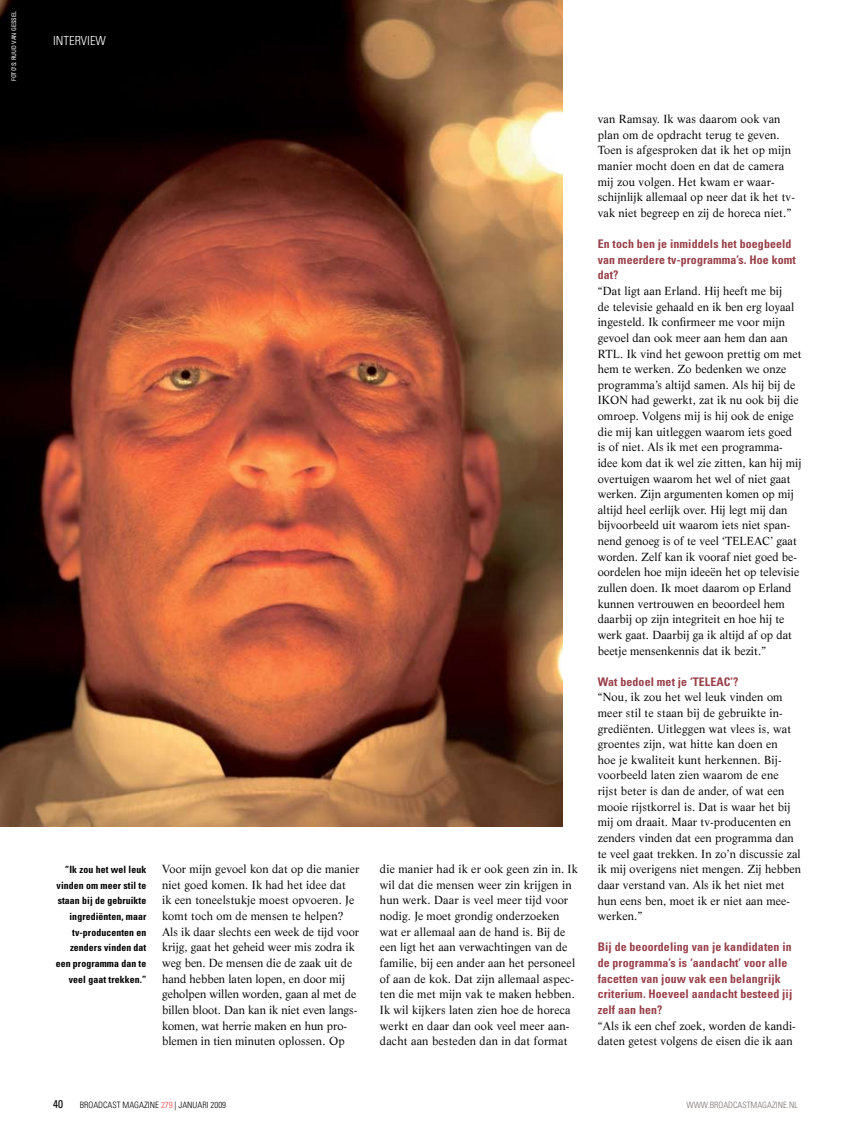
<style>
.page{position:relative;width:851px;height:1134px;background:#fff}
.page>*{position:absolute;margin:0;border:0;box-sizing:border-box;transform-origin:0 0}
.t1{font:300 condensed 12.5px "Univers";color:#fff}
.t2{font:700 condensed 11.88px/15.6px "Univers";letter-spacing:.01em;color:#984049}
.t3{font:11.5px/15.6px "Life";letter-spacing:.01em;color:#000}
.t4{font:condensed 11.25px "Univers";color:#000}
.t5{font:700 condensed 10px/15.6px "Univers";letter-spacing:.01em;color:#000;text-align:right}
.t6{font:300 condensed 8.75px "Univers";color:#000}
.t7{font:300 condensed 8.75px "Univers";color:#787370}
.t8{font:condensed 6.25px "Univers";color:#fff}
.s1{color:#f13d37}
</style>
<div class="page">
<img style="left:0;top:0;width:562px;height:826px">
<p class="t8" style="left:10px;top:81px;width:71px;rotate:-90deg">Foto’s: Ruud van Gessel</p>
<p class="t1" style="left:53px;top:33px;width:54px">INTERVIEW</p>
<p class="t3" style="left:162px;top:861px;width:199px">Voor mijn gevoel kon dat op die manier niet goed komen. Ik had het idee dat<br>ik een toneelstukje moest opvoeren. Je komt toch om de mensen te helpen?<br>Als ik daar slechts een week de tijd voor krijg, gaat het geheid weer mis zodra ik weg ben. De mensen die de zaak uit de hand hebben laten lopen, en door mij geholpen willen worden, gaan al met de billen bloot. Dan kan ik niet even langs&shy;komen, wat herrie maken en hun pro&shy;blemen in tien minuten oplossen. Op</p>
<p class="t5" style="left:56px;top:862px;width:92px">“Ik zou het wel leuk vinden om meer stil te staan bij de gebruikte ingrediënten, maar tv-producenten en zenders vinden dat een programma dan te veel gaat trekken.”</p>
<p class="t3" style="left:380px;top:861px;width:199px">die manier had ik er ook geen zin in. Ik wil dat die mensen weer zin krijgen in hun werk. Daar is veel meer tijd voor nodig. Je moet grondig onderzoeken wat er allemaal aan de hand is. Bij de een ligt het aan verwachtingen van de familie, bij een ander aan het personeel of aan de kok. Dat zijn allemaal aspec&shy;ten die met mijn vak te maken hebben.<br>Ik wil kijkers laten zien hoe de horeca werkt en daar dan ook veel meer aan&shy;dacht aan besteden dan in dat format</p>
<p class="t3" style="left:597px;top:111px;width:199px">van Ramsay. Ik was daarom ook van plan om de opdracht terug te geven.<br>Toen is afgesproken dat ik het op mijn manier mocht doen en dat de camera mij zou volgen. Het kwam er waar&shy;schijnlijk allemaal op neer dat ik het tv&shy;vak niet begreep en zij de horeca niet.”</p>
<p class="t2" style="left:597px;top:236px;width:199px">En toch ben je inmiddels het boegbeeld van meerdere tv-programma’s. Hoe komt dat?</p>
<p class="t3" style="left:597px;top:283px;width:205px">“Dat ligt aan Erland. Hij heeft me bij<br>de televisie gehaald en ik ben erg loyaal ingesteld. Ik confirmeer me voor mijn gevoel dan ook meer aan hem dan aan RTL. Ik vind het gewoon prettig om met hem te werken. Zo bedenken we onze programma’s altijd samen. Als hij bij de IKON had gewerkt, zat ik nu ook bij die omroep. Volgens mij is hij ook de enige die mij kan uitleggen waarom iets goed is of niet. Als ik met een programma&shy;idee kom dat ik wel zie zitten, kan hij mij overtuigen waarom het wel of niet gaat werken. Zijn argumenten komen op mij altijd heel eerlijk over. Hij legt mij dan bijvoorbeeld uit waarom iets niet span&shy;nend genoeg is of te veel ‘TELEAC’ gaat worden. Zelf kan ik vooraf niet goed be&shy;oordelen hoe mijn ideeën het op televisie zullen doen. Ik moet daarom op Erland kunnen vertrouwen en beoordeel hem daarbij op zijn integriteit en hoe hij te werk gaat. Daarbij ga ik altijd af op dat beetje mensenkennis dat ik bezit.”</p>
<p class="t2" style="left:597px;top:674px;width:142px">Wat bedoel met je ‘TELEAC’?</p>
<p class="t3" style="left:597px;top:689px;width:205px">“Nou, ik zou het wel leuk vinden om meer stil te staan bij de gebruikte in&shy;grediënten. Uitleggen wat vlees is, wat groentes zijn, wat hitte kan doen en<br>hoe je kwaliteit kunt herkennen. Bij&shy;voorbeeld laten zien waarom de ene rijst beter is dan de ander, of wat een mooie rijstkorrel is. Dat is waar het bij mij om draait. Maar tv-producenten en zenders vinden dat een programma dan te veel gaat trekken. In zo’n discussie zal ik mij overigens niet mengen. Zij hebben daar verstand van. Als ik het niet met hun eens ben, moet ik er niet aan mee&shy;werken.”</p>
<p class="t2" style="left:597px;top:939px;width:196px">Bij de beoordeling van je kandidaten in de programma’s is ‘aandacht’ voor alle facetten van jouw vak een belangrijk criterium. Hoeveel aandacht besteed jij zelf aan hen?</p>
<p class="t3" style="left:597px;top:1017px;width:200px">“Als ik een chef zoek, worden de kandi&shy;daten getest volgens de eisen die ik aan</p>
<p class="t4" style="left:53px;top:1096px;width:11px">40</p>
<p class="t6" style="left:80px;top:1099px;width:148px">BROADCAST MAGAZINE <span class="s1">279</span> | JANUARI 2009</p>
<p class="t7" style="left:686px;top:1099px;width:113px">WWW.BROADCASTMAGAZINE.NL</p>
</div>
